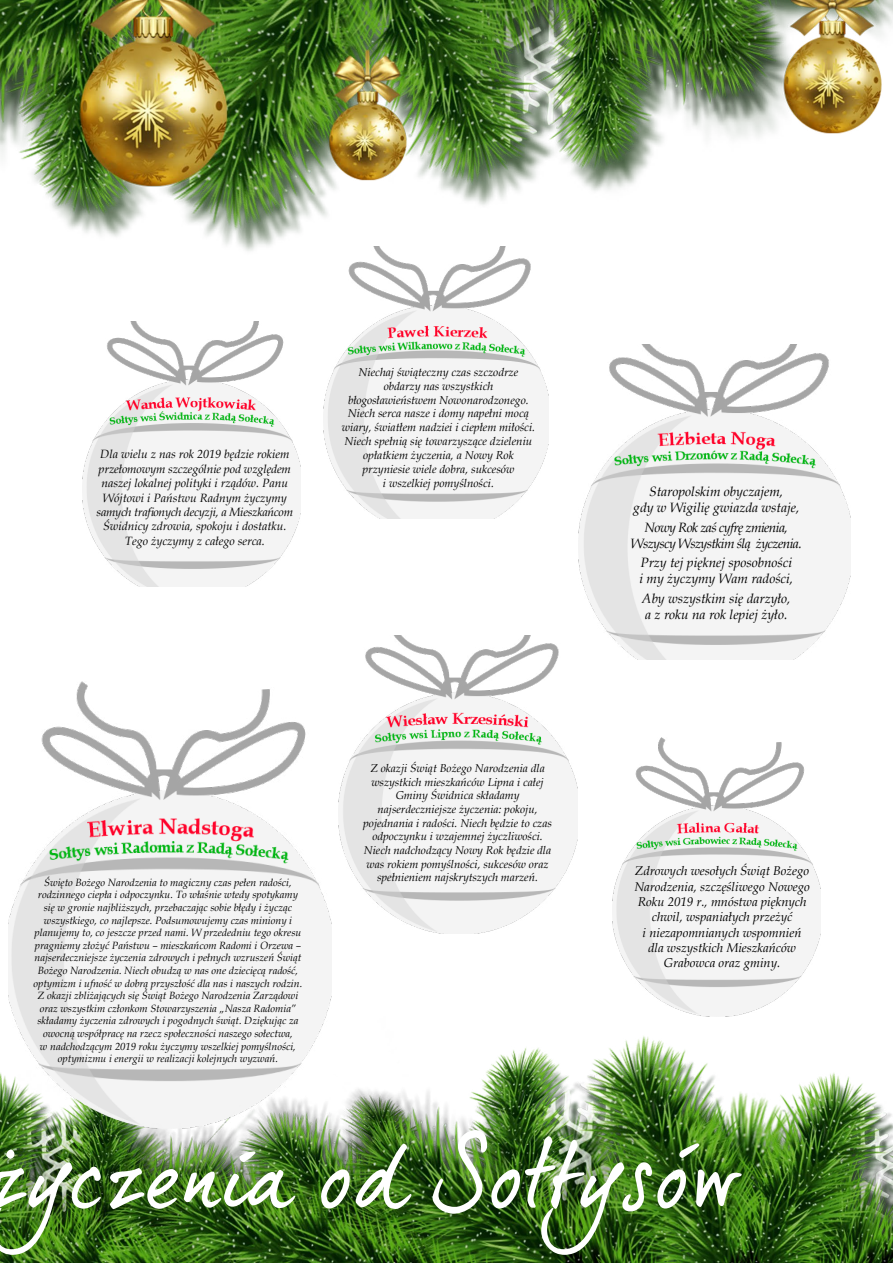
<style>
.page{position:relative;width:893px;height:1263px;background:#fff}
.page>*{position:absolute;margin:0;border:0;box-sizing:border-box;transform-origin:0 0}
.t1{font:94.5px "dear Joe 5 CASUAL P";color:#fff}
.t2{font:italic 13.5px/16.2px "Book Antiqua";color:#000}
.t3{font:italic 13.5px/16.2px "Book Antiqua";letter-spacing:-.04em;color:#000;text-align:center}
.t4{font:italic 12.75px/15.3px "Book Antiqua";color:#000;text-align:center}
.t5{font:italic 12px/14.4px "Book Antiqua";color:#000;text-align:center}
.t6{font:italic 11.55px/13.8px "Book Antiqua";color:#000;text-align:center}
.t7{font:italic 11.4px/13.6px "Book Antiqua";color:#000;text-align:center}
.t8{font:italic 10.5px/12.6px "Book Antiqua";color:#000;text-align:center}
</style>
<div class="page">
<img style="left:0;top:0;width:893px;height:251px">
<img style="left:0;top:924px;width:893px;height:339px">
<img style="left:82px;top:322px;width:218px;height:265px">
<img style="left:9px;top:681px;width:323px;height:447px">
<img style="left:324px;top:247px;width:225px;height:271px">
<img style="left:338px;top:636px;width:240px;height:298px">
<img style="left:579px;top:344px;width:271px;height:316px">
<img style="left:612px;top:738px;width:209px;height:278px">
<p class="t5" style="left:97px;top:447px;width:198px">Dla wielu z nas rok 2019 będzie rokiem przełomowym szczególnie pod względem naszej lokalnej polityki i rządów. Panu Wójtowi i Państwu Radnym życzymy samych trafionych decyzji, a Mieszkańcom Świdnicy zdrowia, spokoju i dostatku.<br>Tego życzymy z całego serca.</p>
<p class="t6" style="left:342px;top:365px;width:195px">Niechaj świąteczny czas szczodrze obdarzy nas wszystkich błogosławieństwem Nowonarodzonego.<br>Niech serca nasze i domy napełni mocą wiary, światłem nadziei i ciepłem miłości.<br>Niech spełnią się towarzyszące dzieleniu opłatkiem życzenia, a Nowy Rok przyniesie wiele dobra, sukcesów<br>i wszelkiej pomyślności.</p>
<p class="t8" style="left:34px;top:875px;width:270px">Święto Bożego Narodzenia to magiczny czas pełen radości, rodzinnego ciepła i odpoczynku. To właśnie wtedy spotykamy się w gronie najbliższych, przebaczając sobie błędy i życząc wszystkiego, co najlepsze. Podsumowujemy czas miniony i planujemy to, co jeszcze przed nami. W przededniu tego okresu pragniemy złożyć Państwu – mieszkańcom Radomi i Orzewa – najserdeczniejsze życzenia zdrowych i pełnych wzruszeń Świąt Bożego Narodzenia. Niech obudzą w nas one dziecięcą radość, optymizm i ufność w dobrą przyszłość dla nas i naszych rodzin.<br>Z okazji zbliżających się Świąt Bożego Narodzenia Zarządowi oraz wszystkim członkom Stowarzyszenia „Nasza Radomia” składamy życzenia zdrowych i pogodnych świąt. Dziękując za owocną współpracę na rzecz społeczności naszego sołectwa,<br>w nadchodzącym 2019 roku życzymy wszelkiej pomyślności, optymizmu i energii w realizacji kolejnych wyzwań.</p>
<p class="t7" style="left:363px;top:761px;width:190px">Z okazji Świąt Bożego Narodzenia dla wszystkich mieszkańców Lipna i całej Gminy Świdnica składamy najserdeczniejsze życzenia: pokoju, pojednania i radości. Niech będzie to czas odpoczynku i wzajemnej życzliwości.<br>Niech nadchodzący Nowy Rok będzie dla was rokiem pomyślności, sukcesów oraz spełnieniem najskrytszych marzeń.</p>
<p class="t2" style="left:633px;top:483px;width:168px;text-align:center">Staropolskim obyczajem,<br>gdy w Wigilię gwiazda wstaje,</p>
<p class="t3" style="left:631px;top:518px;width:172px">Nowy Rok zaś cyfrę zmienia,<br>Wszyscy Wszystkim ślą życzenia.</p>
<p class="t2" style="left:639px;top:554px;width:155px">Przy tej pięknej sposobności i my życzymy Wam radości,</p>
<p class="t2" style="left:642px;top:590px;width:150px">Aby wszystkim się darzyło, a z roku na rok lepiej żyło.</p>
<p class="t4" style="left:634px;top:863px;width:177px">Zdrowych wesołych Świąt Bożego<br>Narodzenia, szczęśliwego Nowego<br>Roku 2019 r., mnóstwa pięknych chwil, wspaniałych przeżyć<br>i niezapomnianych wspomnień dla wszystkich Mieszkańców<br>Grabowca oraz gminy.</p>
<h1 class="t1" style="left:-11px;top:1117px;width:754px">życzenia od Sołtysów</h1>
</div>
